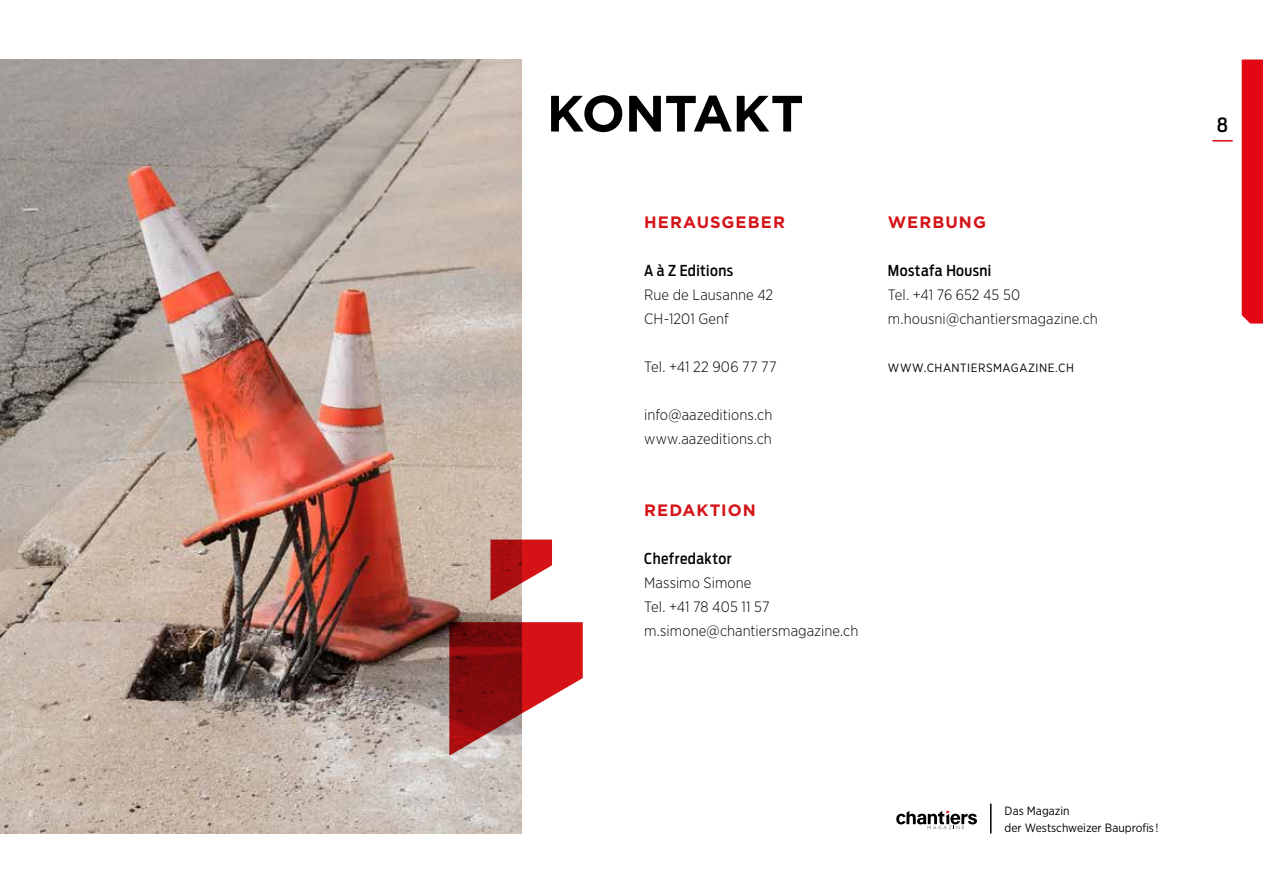
<style>
.page{position:relative;width:1263px;height:893px;background:#fff}
.page>*{position:absolute;margin:0;border:0;box-sizing:border-box;transform-origin:0 0}
.t1{font:700 51px "Gotham";letter-spacing:-.01em;color:#000}
.t2{font:500 19.5px "Antenna Cond";color:#000}
.t3{font:700 16.5px "Gotham";letter-spacing:.065em;color:#d51317}
.t4{font:300 15px/24px "Gotham Narrow";letter-spacing:.005em;color:#000}
.t5{font:500 15px "Antenna Cond";letter-spacing:.03em;color:#000}
.t6{font:12px/16.5px "Gotham Narrow";color:#000}
.t7{font:12px "Gotham Narrow";letter-spacing:.04em;color:#000}
</style>
<div class="page">
<img style="left:0;top:60px;width:521px;height:774px">
<svg style="left:449px;top:622px;width:134px;height:134px"></svg>
<svg style="left:490px;top:540px;width:62px;height:61px"></svg>
<svg style="left:896px;top:811px;width:81px;height:18px"></svg>
<svg style="left:990px;top:804px;width:1px;height:29px"></svg>
<div style="left:1242px;top:60px;width:21px;height:264px;background:#e30613"></div>
<hr style="left:1212px;top:140px;width:21px;height:2px;background:#e30613">
<h1 class="t1" style="left:547px;top:80px;width:258px">KONTAKT</h1>
<p class="t3" style="left:644px;top:211px;width:142px">HERAUSGEBER</p>
<p class="t5" style="left:644px;top:261px;width:90px">A à Z Editions</p>
<p class="t4" style="left:644px;top:282px;width:130px">Rue de Lausanne 42<br>CH-1201 Genf</p>
<p class="t4" style="left:644px;top:354px;width:134px">Tel. +41 22 906 77 77</p>
<p class="t4" style="left:644px;top:402px;width:130px">info@aazeditions.ch www.aazeditions.ch</p>
<p class="t3" style="left:644px;top:499px;width:113px">REDAKTION</p>
<p class="t5" style="left:644px;top:549px;width:89px">Chefredaktor</p>
<p class="t4" style="left:644px;top:570px;width:216px">Massimo Simone<br>Tel. +41 78 405 11 57 m.simone@chantiersmagazine.ch</p>
<p class="t3" style="left:888px;top:211px;width:100px">WERBUNG</p>
<p class="t5" style="left:888px;top:261px;width:105px">Mostafa Housni</p>
<p class="t4" style="left:888px;top:282px;width:211px">Tel. +41 76 652 45 50 m.housni@chantiersmagazine.ch</p>
<p class="t7" style="left:888px;top:360px;width:188px">WWW.CHANTIERSMAGAZINE.CH</p>
<h2 class="t2" style="left:1217px;top:113px;width:13px">8</h2>
<p class="t6" style="left:1005px;top:802px;width:155px">Das Magazin<br>der Westschweizer Bauprofis !</p>
</div>
